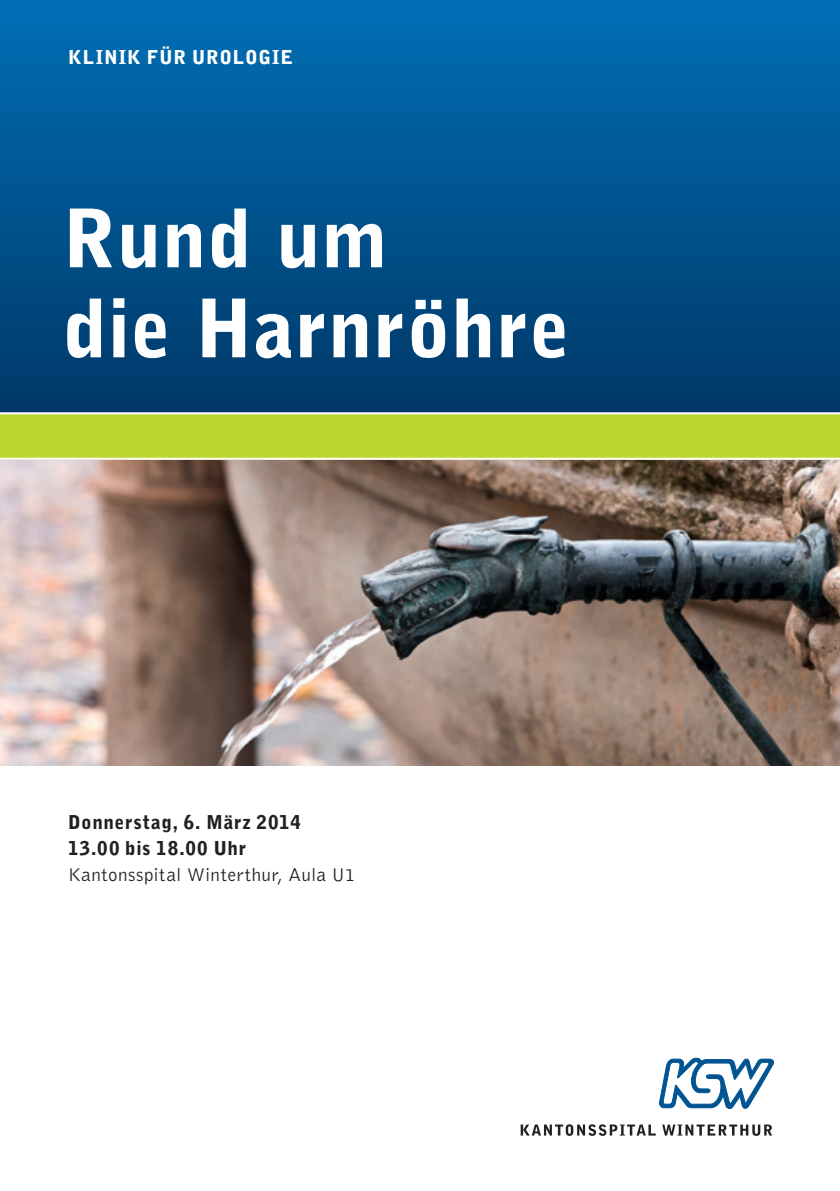
<style>
.page{position:relative;width:840px;height:1191px;background:#fff}
.page>*{position:absolute;margin:0;border:0;box-sizing:border-box;transform-origin:0 0}
.t1{font:900 80px/90px "Bell Gothic";letter-spacing:.01em;color:#fff}
.t2{font:900 19px/25.6px "Bell Gothic";letter-spacing:.04em;color:#231f20}
.t3{font:300 19px "Bell Gothic";letter-spacing:.02em;color:#231f20}
.t4{font:900 19px "Bell Gothic";letter-spacing:.05em;color:#fff}
</style>
<div class="page">
<svg style="left:659px;top:1057px;width:114px;height:52px"></svg>
<svg style="left:520px;top:1124px;width:135px;height:11px"></svg>
<svg style="left:662px;top:1124px;width:109px;height:11px"></svg>
<img style="left:0;top:460px;width:839px;height:305px">
<div style="left:0;top:0;width:839px;height:414px;background:linear-gradient(to bottom,#006fb7,#003768)"></div>
<div style="left:0;top:414px;width:839px;height:45px;background:#bed630"></div>
<hr style="left:0;top:412px;width:839px;height:2px;background:#fff">
<hr style="left:0;top:458px;width:839px;height:2px;background:#fff">
<p class="t4" style="left:68px;top:46px;width:164px">Klinik für Urolo</p>
<p class="t4" style="left:258px;top:46px;width:36px">gie</p>
<h1 class="t1" style="left:63px;top:194px;width:508px">Rund um<br>die Harnröhre</h1>
<p class="t2" style="left:68px;top:810px;width:234px">Donnerstag, 6. März 2014<br>13.00 bis 18.00 Uhr</p>
<p class="t3" style="left:68px;top:864px;width:289px">Kantonsspital Winterthur, Aula U1</p>
</div>
